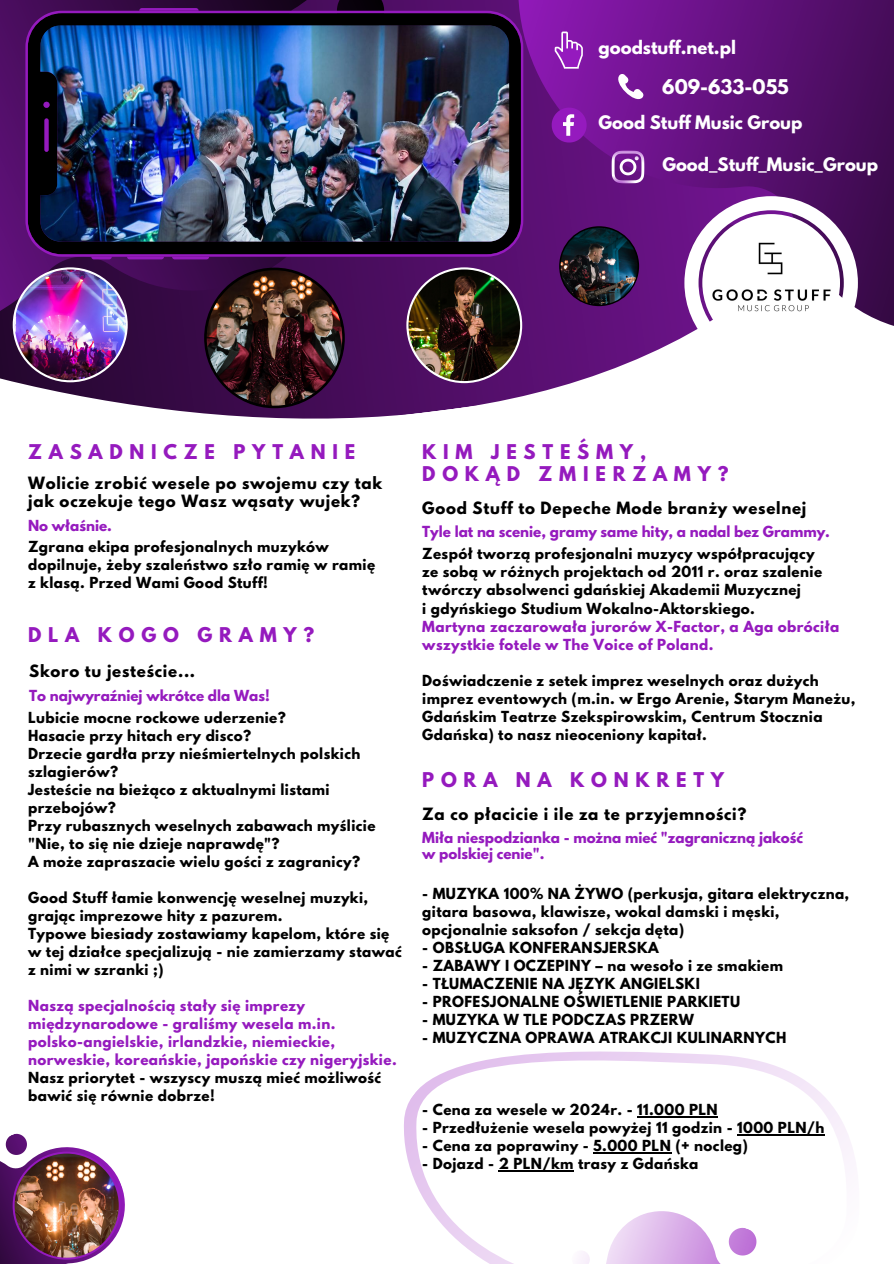
<style>
.page{position:relative;width:894px;height:1264px;background:#fff}
.page>*{position:absolute;margin:0;border:0;box-sizing:border-box;transform-origin:0 0}
.t1{font:700 18px/22.5px "League Spartan";letter-spacing:.375em;color:#951abe}
.t2{font:700 18px "League Spartan";color:#fff}
.t3{font:700 16.5px "League Spartan";color:#fff}
.t4{font:700 15px/18px "League Spartan";letter-spacing:.05em;color:#000}
.t5{font:700 13.5px/18px "League Spartan";letter-spacing:.03em;color:#000}
.t6{font:700 13.5px/18px "League Spartan";letter-spacing:.03em;color:#951abe}
.t7{font:700 13.5px/16.5px "League Spartan";color:#951abe}
</style>
<div class="page">
<svg style="left:0;top:0;width:478px;height:419px;background:#582768"></svg>
<svg style="left:329px;top:0;width:62px;height:11px"></svg>
<svg style="left:445px;top:0;width:448px;height:397px;background:#702a87"></svg>
<svg style="left:679px;top:196px;width:178px;height:173px"></svg>
<img style="left:13px;top:267px;width:118px;height:121px">
<img style="left:559px;top:226px;width:80px;height:80px">
<img style="left:204px;top:268px;width:141px;height:140px">
<svg style="left:91px;top:257px;width:21px;height:2px"></svg>
<svg style="left:127px;top:257px;width:37px;height:2px"></svg>
<svg style="left:172px;top:257px;width:37px;height:2px"></svg>
<svg style="left:139px;top:8px;width:59px;height:3px"></svg>
<img style="left:25px;top:11px;width:498px;height:246px">
<svg style="left:404px;top:1051px;width:450px;height:212px"></svg>
<hr style="left:637px;top:1116px;width:81px;height:1px;background:#000">
<hr style="left:737px;top:1134px;width:87px;height:1px;background:#000">
<hr style="left:593px;top:1152px;width:78px;height:1px;background:#000">
<hr style="left:498px;top:1170px;width:75px;height:1px;background:#000">
<img style="left:406px;top:267px;width:116px;height:116px">
<img style="left:0;top:1133px;width:125px;height:130px">
<svg style="left:551px;top:108px;width:35px;height:34px"></svg>
<svg style="left:611px;top:151px;width:33px;height:32px"></svg>
<svg style="left:612px;top:74px;width:31px;height:31px"></svg>
<svg style="left:554px;top:32px;width:28px;height:37px"></svg>
<svg style="left:520px;top:1183px;width:326px;height:80px"></svg>
<p class="t3" style="left:598px;top:40px;width:139px">goodstuff.net.pl</p>
<h1 class="t2" style="left:662px;top:78px;width:128px">609-633-055</h1>
<p class="t3" style="left:598px;top:114px;width:205px">Good Stuff Music Group</p>
<p class="t3" style="left:662px;top:156px;width:217px">Good_Stuff_Music_Group</p>
<h1 class="t1" style="left:28px;top:442px;width:328px">ZASADNICZE PYTANIE</h1>
<p class="t4" style="left:28px;top:475px;width:355px">Wolicie zrobić wesele po swojemu czy tak jak oczekuje tego Wasz wąsaty wujek?</p>
<p class="t7" style="left:28px;top:519px;width:85px">No właśnie.</p>
<p class="t5" style="left:28px;top:539px;width:348px">Zgrana ekipa profesjonalnych muzyków dopilnuje, żeby szaleństwo szło ramię w ramię z klasą. Przed Wami Good Stuff!</p>
<h1 class="t1" style="left:28px;top:625px;width:287px">DLA KOGO GRAMY?</h1>
<p class="t4" style="left:29px;top:663px;width:167px">Skoro tu jesteście...</p>
<p class="t7" style="left:29px;top:689px;width:242px">To najwyraźniej wkrótce dla Was!</p>
<p class="t5" style="left:28px;top:710px;width:349px">Lubicie mocne rockowe uderzenie?<br>Hasacie przy hitach ery disco?<br>Drzecie gardła przy nieśmiertelnych polskich szlagierów?<br>Jesteście na bieżąco z aktualnymi listami przebojów?<br>Przy rubasznych weselnych zabawach myślicie "Nie, to się nie dzieje naprawdę"?<br>A może zapraszacie wielu gości z zagranicy?</p>
<p class="t5" style="left:28px;top:890px;width:375px">Good Stuff łamie konwencję weselnej muzyki, grając imprezowe hity z pazurem.<br>Typowe biesiady zostawiamy kapelom, które się w tej działce specjalizują - nie zamierzamy stawać z nimi w szranki ;)</p>
<p class="t6" style="left:28px;top:998px;width:370px">Naszą specjalnością stały się imprezy międzynarodowe - graliśmy wesela m.in. polsko-angielskie, irlandzkie, niemieckie, norweskie, koreańskie, japońskie czy nigeryjskie.</p>
<p class="t5" style="left:28px;top:1070px;width:354px">Nasz priorytet - wszyscy muszą mieć możliwość bawić się równie dobrze!</p>
<h1 class="t1" style="left:422px;top:442px;width:308px">KIM JESTEŚMY,<br>DOKĄD ZMIERZAMY?</h1>
<p class="t4" style="left:422px;top:501px;width:385px">Good Stuff to Depeche Mode branży weselnej</p>
<p class="t7" style="left:422px;top:525px;width:409px">Tyle lat na scenie, gramy same hity, a nadal bez Grammy.</p>
<p class="t5" style="left:422px;top:546px;width:401px">Zespół tworzą profesjonalni muzycy współpracujący ze sobą w różnych projektach od 2011 r. oraz szalenie twórczy absolwenci gdańskiej Akademii Muzycznej<br>i gdyńskiego Studium Wokalno-Aktorskiego.</p>
<p class="t6" style="left:422px;top:619px;width:418px">Martyna zaczarowała jurorów X-Factor, a Aga obróciła wszystkie fotele w The Voice of Poland.</p>
<p class="t5" style="left:422px;top:673px;width:434px">Doświadczenie z setek imprez weselnych oraz dużych imprez eventowych (m.in. w Ergo Arenie, Starym Maneżu, Gdańskim Teatrze Szekspirowskim, Centrum Stocznia Gdańska) to nasz nieoceniony kapitał.</p>
<h1 class="t1" style="left:422px;top:770px;width:303px">PORA NA KONKRETY</h1>
<p class="t4" style="left:422px;top:806px;width:325px">Za co płacicie i ile za te przyjemności?</p>
<p class="t7" style="left:422px;top:831px;width:382px">Miła niespodzianka - można mieć "zagraniczną jakość w polskiej cenie".</p>
<p class="t5" style="left:422px;top:886px;width:428px">- MUZYKA 100% NA ŻYWO (perkusja, gitara elektryczna, gitara basowa, klawisze, wokal damski i męski, opcjonalnie saksofon / sekcja dęta)</p>
<p class="t5" style="left:422px;top:940px;width:238px">- OBSŁUGA KONFERANSJERSKA</p>
<p class="t5" style="left:422px;top:958px;width:362px">- ZABAWY I OCZEPINY – na wesoło i ze smakiem</p>
<p class="t5" style="left:422px;top:976px;width:279px">- TŁUMACZENIE NA JĘZYK ANGIELSKI</p>
<p class="t5" style="left:422px;top:994px;width:319px">- PROFESJONALNE OŚWIETLENIE PARKIETU</p>
<p class="t5" style="left:422px;top:1012px;width:273px">- MUZYKA W TLE PODCZAS PRZERW</p>
<p class="t5" style="left:422px;top:1030px;width:365px">- MUZYCZNA OPRAWA ATRAKCJI KULINARNYCH</p>
<p class="t5" style="left:422px;top:1102px;width:297px">- Cena za wesele w 2024r. - 11.000 PLN</p>
<p class="t5" style="left:422px;top:1120px;width:403px">- Przedłużenie wesela powyżej 11 godzin - 1000 PLN/h</p>
<p class="t5" style="left:422px;top:1138px;width:327px">- Cena za poprawiny - 5.000 PLN (+ nocleg)</p>
<p class="t5" style="left:422px;top:1156px;width:277px">- Dojazd - 2 PLN/km trasy z Gdańska</p>
</div>
